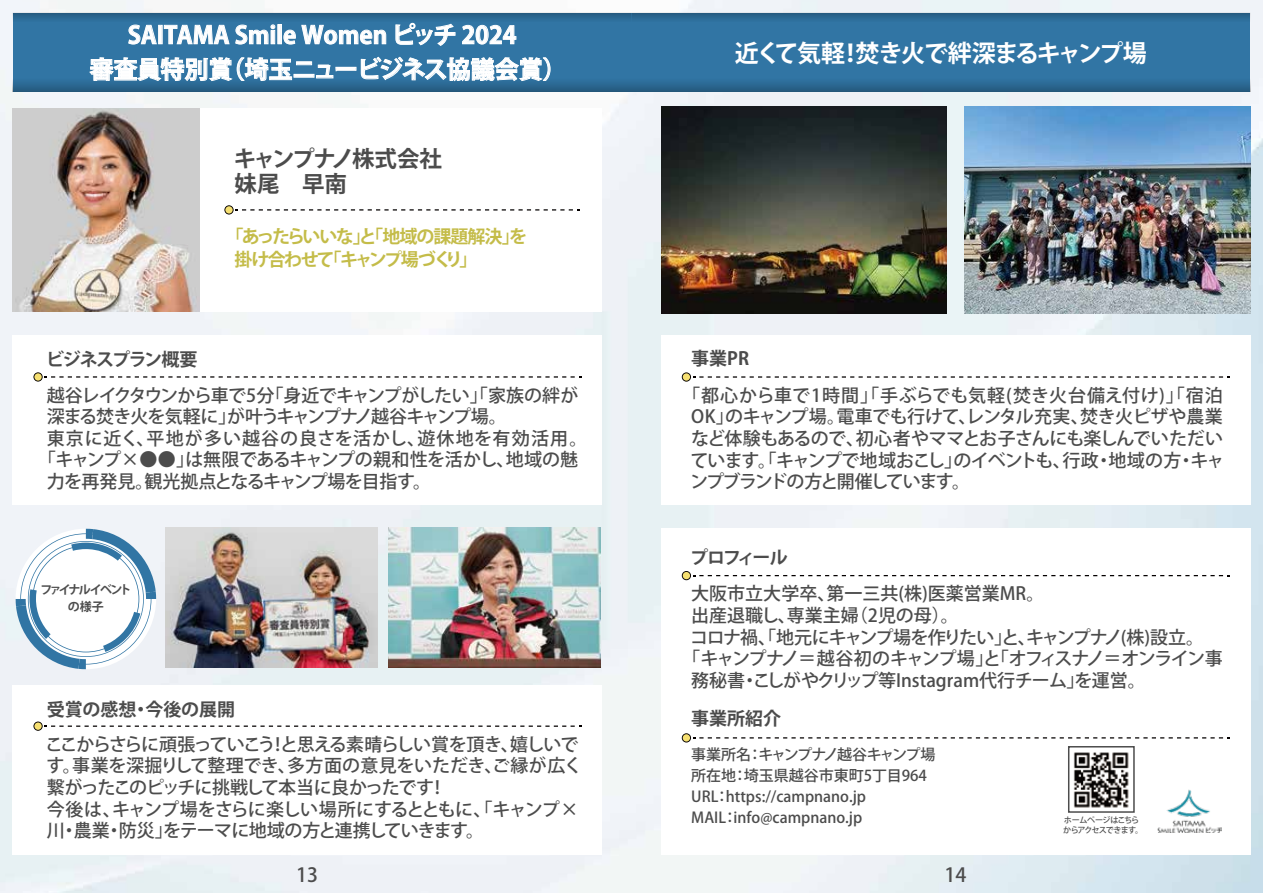
<style>
.page{position:relative;width:1263px;height:893px;background:#fff}
.page>*{position:absolute;margin:0;border:0;box-sizing:border-box;transform-origin:0 0}
.t1{font:700 24px/34.5px "Koz Go Pro";letter-spacing:-.01em;color:#fff;text-align:center}
.t2{font:700 24px "Koz Go Pro";letter-spacing:-.06em;color:#fff}
.t3{font:700 22.5px/25.2px "Koz Go Pro";letter-spacing:-.06em;color:#4c4c4c}
.t4{font:500 19.5px "Koz Go Pro";color:#4c4c4c}
.t5{font:500 18px/21.6px "Koz Go Pro";letter-spacing:-.04em;color:#4c4c4c}
.t6{font:500 18px "Koz Go Pro";color:#4c4c4c}
.t7{font:500 18px "Koz Go Pro";letter-spacing:-.08em;color:#4c4c4c}
.t8{font:700 18px/22.5px "Koz Go Pro";letter-spacing:-.085em;color:#c4bc49}
.t9{font:500 18px "Koz Go Pro";letter-spacing:.055em;color:#4c4c4c}
.t10{font:500 18px "Koz Go Pro";letter-spacing:-.06em;color:#4c4c4c}
.t11{font:700 18px "Koz Go Pro";letter-spacing:-.01em;color:#4c4c4c}
.t12{font:700 18px "Koz Go Pro";letter-spacing:-.08em;color:#4c4c4c}
.t13{font:500 15px/21px "Koz Go Pro";color:#4c4c4c}
.t14{font:700 12px/16.5px "Koz Go Pro";letter-spacing:-.135em;color:#4c4c4c;text-align:center}
.t15{font:500 8.1px/9.8px "Koz Go Pro";letter-spacing:-.095em;color:#4c4c4c}
</style>
<div class="page">
<img style="left:0;top:0;width:1263px;height:893px">
<div style="left:661px;top:529px;width:589px;height:325px;background:#fff"></div>
<div style="left:661px;top:335px;width:589px;height:169px;background:#fff"></div>
<div style="left:13px;top:685px;width:589px;height:169px;background:#fff"></div>
<div style="left:13px;top:336px;width:589px;height:169px;background:#fff"></div>
<div style="left:631px;top:13px;width:619px;height:79px;background:#3175a4"></div>
<svg style="left:631px;top:82px;width:619px;height:10px"></svg>
<svg style="left:631px;top:13px;width:619px;height:6px"></svg>
<div style="left:13px;top:13px;width:618px;height:79px;background:#3175a4"></div>
<svg style="left:13px;top:81px;width:618px;height:11px"></svg>
<svg style="left:13px;top:13px;width:618px;height:6px"></svg>
<svg style="left:89px;top:23px;width:461px;height:58px"></svg>
<img style="left:13px;top:108px;width:187px;height:204px">
<div style="left:200px;top:108px;width:402px;height:204px;background:#fff"></div>
<svg style="left:33px;top:721px;width:548px;height:10px"></svg>
<svg style="left:682px;top:372px;width:547px;height:10px"></svg>
<svg style="left:33px;top:372px;width:548px;height:10px"></svg>
<svg style="left:682px;top:571px;width:547px;height:9px"></svg>
<img style="left:1157px;top:789px;width:64px;height:43px">
<svg style="left:682px;top:733px;width:547px;height:9px"></svg>
<svg style="left:224px;top:205px;width:355px;height:10px"></svg>
<img style="left:388px;top:527px;width:213px;height:141px">
<img style="left:165px;top:527px;width:213px;height:141px">
<img style="left:1073px;top:752px;width:56px;height:56px">
<div style="left:1068px;top:746px;width:67px;height:67px;border:2px solid #4c4c4c"></div>
<svg style="left:16px;top:529px;width:140px;height:140px"></svg>
<img style="left:661px;top:106px;width:285px;height:207px">
<img style="left:965px;top:106px;width:285px;height:207px">
<h1 class="t1" style="left:90px;top:19px;width:479px">SAITAMA Smile Women ピッチ 2024<br>審査員特別賞（埼玉ニュービジネス協議会賞）</h1>
<p class="t3" style="left:234px;top:147px;width:210px">キャンプナノ株式会社妹尾　早南</p>
<p class="t12" style="left:46px;top:348px;width:153px">ビジネスプラン概要</p>
<p class="t8" style="left:235px;top:226px;width:294px;text-indent:-9px">「あったらいいな」と「地域の課題解決」を掛け合わせて「キャンプ場づくり」</p>
<p class="t5" style="left:47px;top:385px;width:533px">越谷レイクタウンから車で5分「身近でキャンプがしたい」「家族の絆が</p>
<p class="t10" style="left:47px;top:405px;width:462px">深まる焚き火を気軽に」が叶うキャンプナノ越谷キャンプ場。</p>
<p class="t9" style="left:47px;top:427px;width:542px">東京に近く、平地が多い越谷の良さを活かし、遊休地を有効活用。</p>
<p class="t5" style="left:38px;top:450px;width:542px">「キャンプ×●●」は無限であるキャンプの親和性を活かし、地域の魅</p>
<p class="t5" style="left:47px;top:472px;width:386px">力を再発見。観光拠点となるキャンプ場を目指す。</p>
<p class="t14" style="left:40px;top:582px;width:93px">ファイナルイベントの様子</p>
<p class="t11" style="left:47px;top:697px;width:190px">受賞の感想・今後の展開</p>
<p class="t5" style="left:45px;top:734px;width:538px">ここからさらに頑張っていこう！と思える素晴らしい賞を頂き、嬉しいです。事業を深掘りして整理でき、多方面の意見をいただき、ご縁が広く繋がったこのピッチに挑戦して本当に良かったです！<br>今後は、キャンプ場をさらに楽しい場所にするとともに、「キャンプ×川・農業・防災」をテーマに地域の方と連携していきます。</p>
<h1 class="t2" style="left:735px;top:37px;width:413px">近くて気軽！焚き火で絆深まるキャンプ場</h1>
<p class="t11" style="left:691px;top:346px;width:59px">事業PR</p>
<p class="t5" style="left:690px;top:385px;width:536px;text-align:justify;text-indent:-8px">「都心から車で1時間」「手ぶらでも気軽(焚き火台備え付け)」「宿泊OK」のキャンプ場。電車でも行けて、レンタル充実、焚き火ピザや農業など体験もあるので、初心者やママとお子さんにも楽しんでいただいています。「キャンプで地域おこし」のイベントも、行政・地域の方・キャンプブランドの方と開催しています。</p>
<p class="t11" style="left:690px;top:546px;width:99px">プロフィール</p>
<p class="t6" style="left:691px;top:582px;width:354px">大阪市立大学卒、第一三共(株)医薬営業MR。</p>
<p class="t6" style="left:691px;top:604px;width:269px">出産退職し、専業主婦（2児の母）。</p>
<p class="t7" style="left:690px;top:625px;width:515px">コロナ禍、「地元にキャンプ場を作りたい」と、キャンプナノ(株)設立。</p>
<p class="t7" style="left:682px;top:647px;width:542px">「キャンプナノ＝越谷初のキャンプ場」と「オフィスナノ＝オンライン事</p>
<p class="t6" style="left:691px;top:669px;width:456px">務秘書・こしがやクリップ等Instagram代行チーム」を運営。</p>
<p class="t11" style="left:691px;top:707px;width:91px">事業所紹介</p>
<p class="t13" style="left:691px;top:745px;width:246px">事業所名：キャンプナノ越谷キャンプ場所在地：埼玉県越谷市東町5丁目964<br>URL：https://campnano.jp<br>MAIL：info@campnano.jp</p>
<p class="t15" style="left:1063px;top:816px;width:81px">ホームページはこちらからアクセスできます。</p>
<p class="t4" style="left:296px;top:863px;width:23px">13</p>
<p class="t4" style="left:944px;top:863px;width:23px">14</p>
</div>
